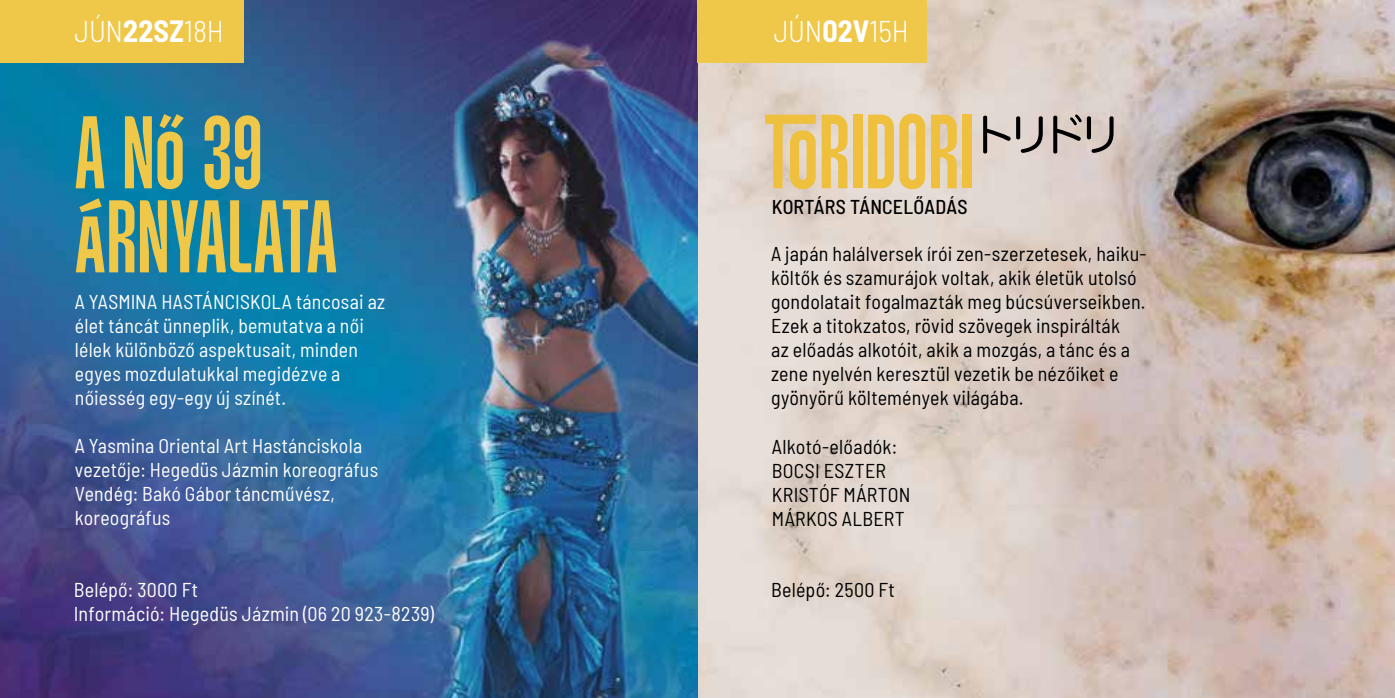
<style>
.page{position:relative;width:1395px;height:698px;background:#fff}
.page>*{position:absolute;margin:0;border:0;box-sizing:border-box;transform-origin:0 0}
.t1{font:92px "Monologue";letter-spacing:-.01em;color:#eec03d}
.t2{font:90px/84px "Monologue";letter-spacing:-.005em;color:#efc749}
.t3{font:300 semi-condensed 30px "Barlow";letter-spacing:-.01em;color:#fff}
.t4{font:semi-condensed 20px/24px "Barlow";letter-spacing:.01em;color:#000}
.t5{font:semi-condensed 20px/24px "Barlow";letter-spacing:.01em;color:#fff}
.t6{font:500 semi-condensed 20px "Barlow";letter-spacing:.01em;color:#000}
.s1{font-weight:700}
</style>
<div class="page">
<img style="left:0;top:0;width:1395px;height:697px">
<div style="left:697px;top:0;width:230px;height:62px;background:#efc749"></div>
<div style="left:0;top:0;width:244px;height:62px;background:#efc749"></div>
<svg style="left:983px;top:114px;width:130px;height:39px;background:#aea49e"></svg>
<h3 class="t3" style="left:75px;top:10px;width:151px">JÚN<span class="s1">22SZ</span>18H</h3>
<h3 class="t3" style="left:774px;top:10px;width:137px">JÚN<span class="s1">02V</span>15H</h3>
<h2 class="t2" style="left:75px;top:112px;width:264px">A NŐ 39<br>ÁRNYALATA</h2>
<p class="t5" style="left:75px;top:288px;width:312px">A YASMINA HASTÁNCISKOLA táncosai az élet táncát ünneplik, bemutatva a női lélek különböző aspektusait, minden egyes mozdulatukkal megidézve a nőiesség egy-egy új színét.</p>
<p class="t5" style="left:75px;top:432px;width:305px">A Yasmina Oriental Art Hastánciskola vezetője: Hegedüs Jázmin koreográfus<br>Vendég: Bakó Gábor táncművész, koreográfus</p>
<p class="t5" style="left:74px;top:575px;width:362px">Belépő: 3000 Ft<br>Információ: Hegedüs Jázmin (06 20 923-8239)</p>
<h1 class="t1" style="left:764px;top:105px;width:212px">TORIDORI</h1>
<p class="t6" style="left:772px;top:192px;width:197px">KORTÁRS TÁNCELŐADÁS</p>
<p class="t4" style="left:771px;top:240px;width:376px">A japán halálversek írói zen-szerzetesek, haiku&shy;költők és szamurájok voltak, akik életük utolsó gondolatait fogalmazták meg búcsúverseikben.<br>Ezek a titokzatos, rövid szövegek inspirálták<br>az előadás alkotóit, akik a mozgás, a tánc és a zene nyelvén keresztül vezetik be nézőiket e gyönyörű költemények világába.</p>
<p class="t4" style="left:772px;top:432px;width:140px">Alkotó-előadók:<br>BOCSI ESZTER<br>KRISTÓF MÁRTON<br>MÁRKOS ALBERT</p>
<p class="t4" style="left:771px;top:576px;width:125px">Belépő: 2500 Ft</p>
</div>
